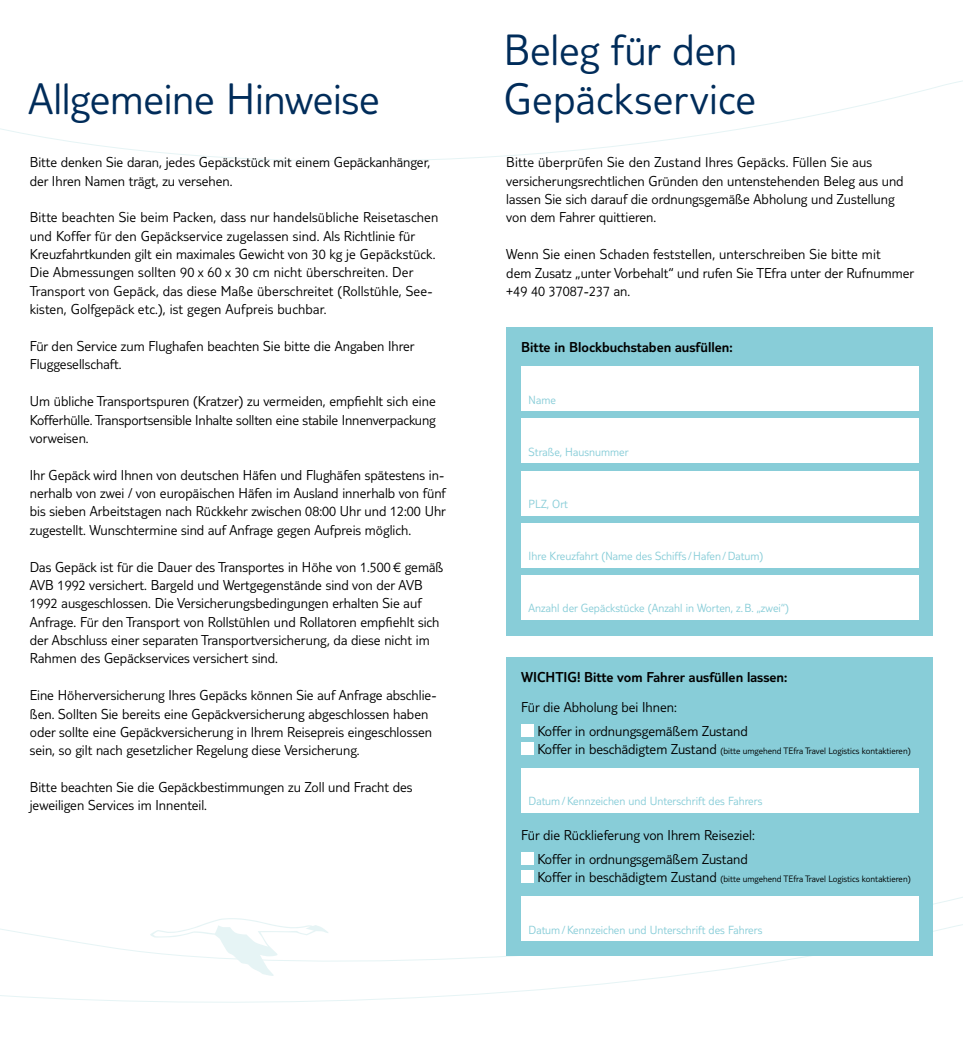
<style>
.page{position:relative;width:963px;height:1042px;background:#fff}
.page>*{position:absolute;margin:0;border:0;box-sizing:border-box;transform-origin:0 0}
.t1{font:300 45.5px "TUI Type";letter-spacing:-.005em;color:#002c5a}
.t2{font:300 14.88px/18.4px "TUI Type";color:#000}
.t3{font:300 14.88px "TUI Type";color:#000}
.t4{font:300 12.25px "TUI Type";color:#88cdd8}
.t5{font:300 9.62px "TUI Type";color:#000}
.s1{font-size:14.88px}
</style>
<div class="page">
<svg style="left:150px;top:918px;width:178px;height:58px"></svg>
<div style="left:506px;top:327px;width:427px;height:308px;background:#88cdd8"></div>
<div style="left:506px;top:657px;width:427px;height:299px;background:#88cdd8"></div>
<div style="left:521px;top:366px;width:397px;height:45px;background:#fff"></div>
<div style="left:521px;top:418px;width:397px;height:45px;background:#fff"></div>
<div style="left:521px;top:471px;width:397px;height:44px;background:#fff"></div>
<div style="left:521px;top:523px;width:397px;height:44px;background:#fff"></div>
<div style="left:521px;top:575px;width:397px;height:44px;background:#fff"></div>
<div style="left:521px;top:768px;width:397px;height:44px;background:#fff"></div>
<div style="left:521px;top:896px;width:397px;height:45px;background:#fff"></div>
<div style="left:521px;top:724px;width:12px;height:12px;background:#fff"></div>
<div style="left:521px;top:742px;width:12px;height:13px;background:#fff"></div>
<div style="left:521px;top:852px;width:12px;height:12px;background:#fff"></div>
<div style="left:521px;top:870px;width:12px;height:13px;background:#fff"></div>
<hr style="left:962px;top:0;width:1px;height:1042px;background:#88cdd8">
<h1 class="t1" style="left:504px;top:24px;width:235px">Beleg für den</h1>
<h1 class="t1" style="left:29px;top:73px;width:353px">Allgemeine Hinweise</h1>
<h1 class="t1" style="left:504px;top:73px;width:254px">Gepäckservice</h1>
<p class="t2" style="left:506px;top:153px;width:399px">Bitte überprüfen Sie den Zustand Ihres Gepäcks. Füllen Sie aus versicherungsrechtlichen Gründen den untenstehenden Beleg aus und lassen Sie sich darauf die ordnungsgemäße Abholung und Zustellung von dem Fahrer quittieren.</p>
<p class="t2" style="left:506px;top:245px;width:409px">Wenn Sie einen Schaden feststellen, unterschreiben Sie bitte mit<br>dem Zusatz „unter Vorbehalt“ und rufen Sie TEfra unter der Rufnummer +49 40 37087-237 an.</p>
<p class="t2" style="left:30px;top:153px;width:402px">Bitte denken Sie daran, jedes Gepäckstück mit einem Gepäckanhänger, der Ihren Namen trägt, zu versehen.</p>
<p class="t2" style="left:30px;top:208px;width:410px">Bitte beachten Sie beim Packen, dass nur handelsübliche Reisetaschen und Koffer für den Gepäckservice zugelassen sind. Als Richtlinie für Kreuzfahrtkunden gilt ein maximales Gewicht von 30 kg je Gepäckstück.<br>Die Abmessungen sollten 90 x 60 x 30 cm nicht überschreiten. Der Transport von Gepäck, das diese Maße überschreitet (Rollstühle, See&shy;kisten, Golfgepäck etc.), ist gegen Aufpreis buchbar.</p>
<p class="t2" style="left:30px;top:337px;width:386px">Für den Service zum Flughafen beachten Sie bitte die Angaben Ihrer<br>Fluggesellschaft.</p>
<p class="t2" style="left:30px;top:392px;width:407px;text-align:justify">Um übliche Transportspuren (Kratzer) zu vermeiden, empfiehlt sich eine Kofferhülle. Transportsensible Inhalte sollten eine stabile Innenverpackung vorweisen.</p>
<p class="t2" style="left:30px;top:465px;width:418px">Ihr Gepäck wird Ihnen von deutschen Häfen und Flughäfen spätestens in&shy;nerhalb von zwei / von europäischen Häfen im Ausland innerhalb von fünf bis sieben Arbeitstagen nach Rückkehr zwischen 08:00 Uhr und 12:00 Uhr zugestellt. Wunschtermine sind auf Anfrage gegen Aufpreis möglich.</p>
<p class="t2" style="left:30px;top:557px;width:415px">Das Gepäck ist für die Dauer des Transportes in Höhe von 1.500€ gemäß AVB 1992 versichert. Bargeld und Wertgegenstände sind von der AVB 1992 ausgeschlossen. Die Versicherungsbedingungen erhalten Sie auf Anfrage. Für den Transport von Rollstühlen und Rollatoren empfiehlt sich der Abschluss einer separaten Transportversicherung, da diese nicht im Rahmen des Gepäckservices versichert sind.</p>
<p class="t2" style="left:30px;top:686px;width:408px">Eine Höherversicherung Ihres Gepäcks können Sie auf Anfrage abschlie&shy;ßen. Sollten Sie bereits eine Gepäckversicherung abgeschlossen haben oder sollte eine Gepäckversicherung in Ihrem Reisepreis eingeschlossen sein, so gilt nach gesetzlicher Regelung diese Versicherung.</p>
<p class="t2" style="left:30px;top:777px;width:384px">Bitte beachten Sie die Gepäckbestimmungen zu Zoll und Fracht des jeweiligen Services im Innenteil.</p>
<p class="t3" style="left:521px;top:338px;width:213px">Bitte in Blockbuchstaben ausfüllen:</p>
<p class="t4" style="left:528px;top:393px;width:29px">Name</p>
<p class="t4" style="left:528px;top:445px;width:101px">Straße, Hausnummer</p>
<p class="t4" style="left:528px;top:497px;width:41px">PLZ, Ort</p>
<p class="t4" style="left:528px;top:549px;width:236px">Ihre Kreuzfahrt (Name des Schiffs/Hafen /Datum)</p>
<p class="t4" style="left:528px;top:601px;width:262px">Anzahl der Gepäckstücke (Anzahl in Worten, z.B. „zwei“)</p>
<p class="t3" style="left:521px;top:669px;width:267px">WICHTIG! Bitte vom Fahrer ausfüllen lassen:</p>
<p class="t2" style="left:537px;top:695px;width:212px;line-height:23.3px;text-indent:-16px">Für die Abholung bei Ihnen:<br>Koffer in ordnungsgemäßem Zustand</p>
<p class="t5" style="left:537px;top:745px;width:375px"><span class="s1">Koffer in beschädigtem Zustand</span> (bitte umgehend TEfra Travel Logistics kontaktieren)</p>
<p class="t4" style="left:528px;top:794px;width:235px">Datum/Kennzeichen und Unterschrift des Fahrers</p>
<p class="t2" style="left:537px;top:823px;width:219px;line-height:23.3px;text-indent:-16px">Für die Rücklieferung von Ihrem Reiseziel:<br>Koffer in ordnungsgemäßem Zustand</p>
<p class="t5" style="left:537px;top:873px;width:375px"><span class="s1">Koffer in beschädigtem Zustand</span> (bitte umgehend TEfra Travel Logistics kontaktieren)</p>
<p class="t4" style="left:528px;top:922px;width:235px">Datum/Kennzeichen und Unterschrift des Fahrers</p>
</div>
